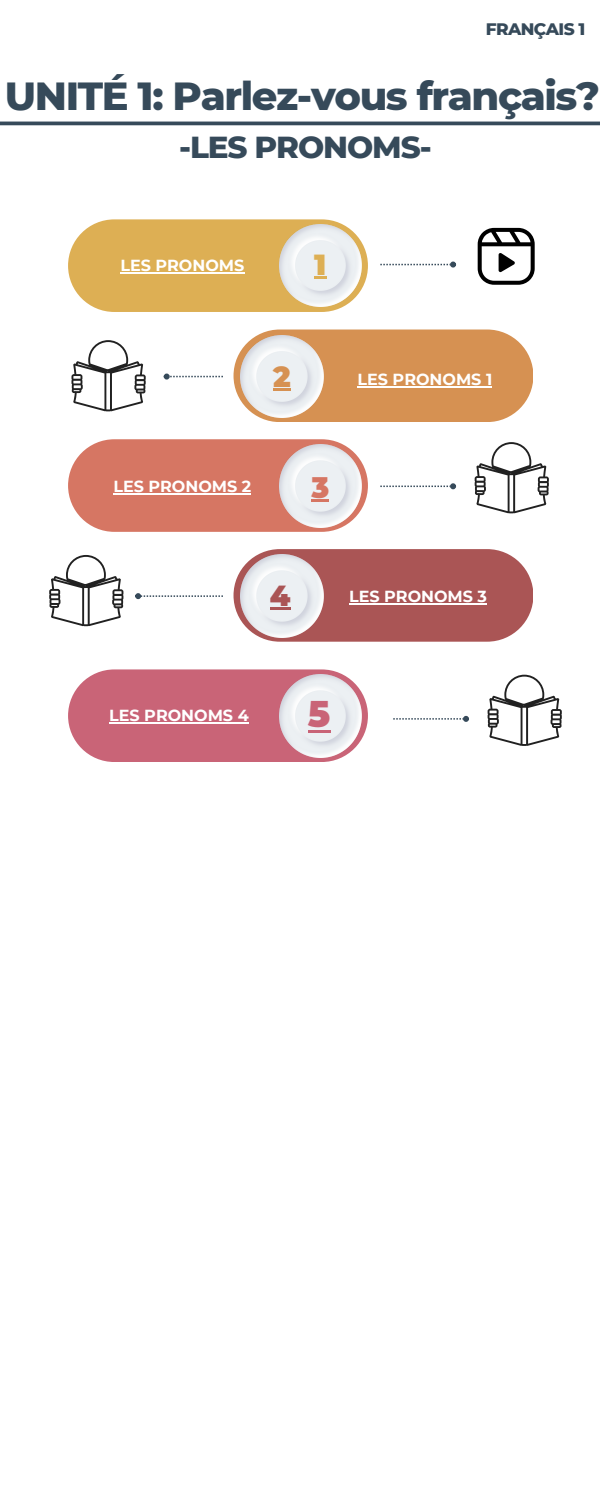
<style>
.page{position:relative;width:600px;height:1500px;background:#fff}
.page>*{position:absolute;margin:0;border:0;box-sizing:border-box;transform-origin:0 0}
.t1{font:800 40px "Montserrat";letter-spacing:-.035em;color:#364a5a}
.t2{font:900 36.3px "Montserrat";color:#c96477}
.t3{font:800 31px "Montserrat";letter-spacing:-.035em;color:#364a5a}
.t4{font:900 29px "Montserrat";color:#ddaf54}
.t5{font:900 29px "Montserrat";color:#d67663}
.t6{font:900 29px "Montserrat";color:#d69152}
.t7{font:900 29px "Montserrat";color:#a55}
.t8{font:800 17px "Montserrat";letter-spacing:-.035em;color:#364a5a}
.t9{font:700 16px "Montserrat";color:#fff}
</style>
<div class="page">
<div style="left:68px;top:219px;width:300px;height:93px;background:#ddaf54;border-radius:46px"></div>
<img style="left:279px;top:224px;width:83px;height:83px">
<div style="left:68px;top:439px;width:300px;height:93px;background:#d67663;border-radius:46px"></div>
<div style="left:234px;top:330px;width:299px;height:92px;background:#d69152;border-radius:46px"></div>
<svg style="left:164px;top:374px;width:59px;height:6px"></svg>
<img style="left:241px;top:335px;width:82px;height:83px">
<img style="left:279px;top:445px;width:83px;height:82px">
<div style="left:234px;top:549px;width:299px;height:93px;background:#a55;border-radius:46px"></div>
<svg style="left:135px;top:593px;width:88px;height:6px"></svg>
<img style="left:241px;top:555px;width:82px;height:82px">
<svg style="left:380px;top:483px;width:76px;height:6px"></svg>
<svg style="left:380px;top:262px;width:76px;height:6px"></svg>
<hr style="left:0;top:122px;width:600px;height:3px;background:#364a5a">
<svg style="left:475px;top:442px;width:74px;height:71px"></svg>
<hr style="left:120px;top:272px;width:124px;height:2px;background:#fff">
<svg style="left:314px;top:277px;width:12px;height:2px"></svg>
<hr style="left:311px;top:499px;width:18px;height:3px;background:#d67663">
<svg style="left:273px;top:389px;width:18px;height:2px"></svg>
<hr style="left:270px;top:607px;width:20px;height:3px;background:#a55">
<hr style="left:358px;top:386px;width:134px;height:2px;background:#fff">
<hr style="left:113px;top:493px;width:138px;height:2px;background:#fff">
<hr style="left:349px;top:603px;width:138px;height:2px;background:#fff">
<div style="left:68px;top:669px;width:300px;height:93px;background:#c96477;border-radius:46px"></div>
<img style="left:279px;top:675px;width:83px;height:82px">
<hr style="left:308px;top:730px;width:22px;height:3px;background:#c96477">
<hr style="left:109px;top:722px;width:140px;height:2px;background:#fff">
<svg style="left:478px;top:228px;width:57px;height:57px"></svg>
<svg style="left:71px;top:340px;width:75px;height:71px"></svg>
<svg style="left:49px;top:555px;width:74px;height:71px"></svg>
<svg style="left:393px;top:716px;width:76px;height:6px"></svg>
<svg style="left:488px;top:675px;width:74px;height:71px"></svg>
<p class="t8" style="left:486px;top:19px;width:101px">FRANÇAIS 1</p>
<p class="t1" style="left:5px;top:71px;width:597px">UNITÉ 1: Parlez-vous français?</p>
<p class="t3" style="left:179px;top:128px;width:254px">-LES PRONOMS-</p>
<p class="t9" style="left:120px;top:255px;width:126px">LES PRONOMS</p>
<p class="t4" style="left:314px;top:247px;width:14px">1</p>
<p class="t6" style="left:273px;top:359px;width:19px">2</p>
<p class="t9" style="left:358px;top:369px;width:136px">LES PRONOMS 1</p>
<p class="t9" style="left:113px;top:476px;width:139px">LES PRONOMS 2</p>
<p class="t5" style="left:311px;top:470px;width:19px">3</p>
<p class="t7" style="left:270px;top:578px;width:22px">4</p>
<p class="t9" style="left:349px;top:586px;width:139px">LES PRONOMS 3</p>
<p class="t9" style="left:109px;top:705px;width:141px">LES PRONOMS 4</p>
<p class="t2" style="left:308px;top:692px;width:24px">5</p>
</div>
